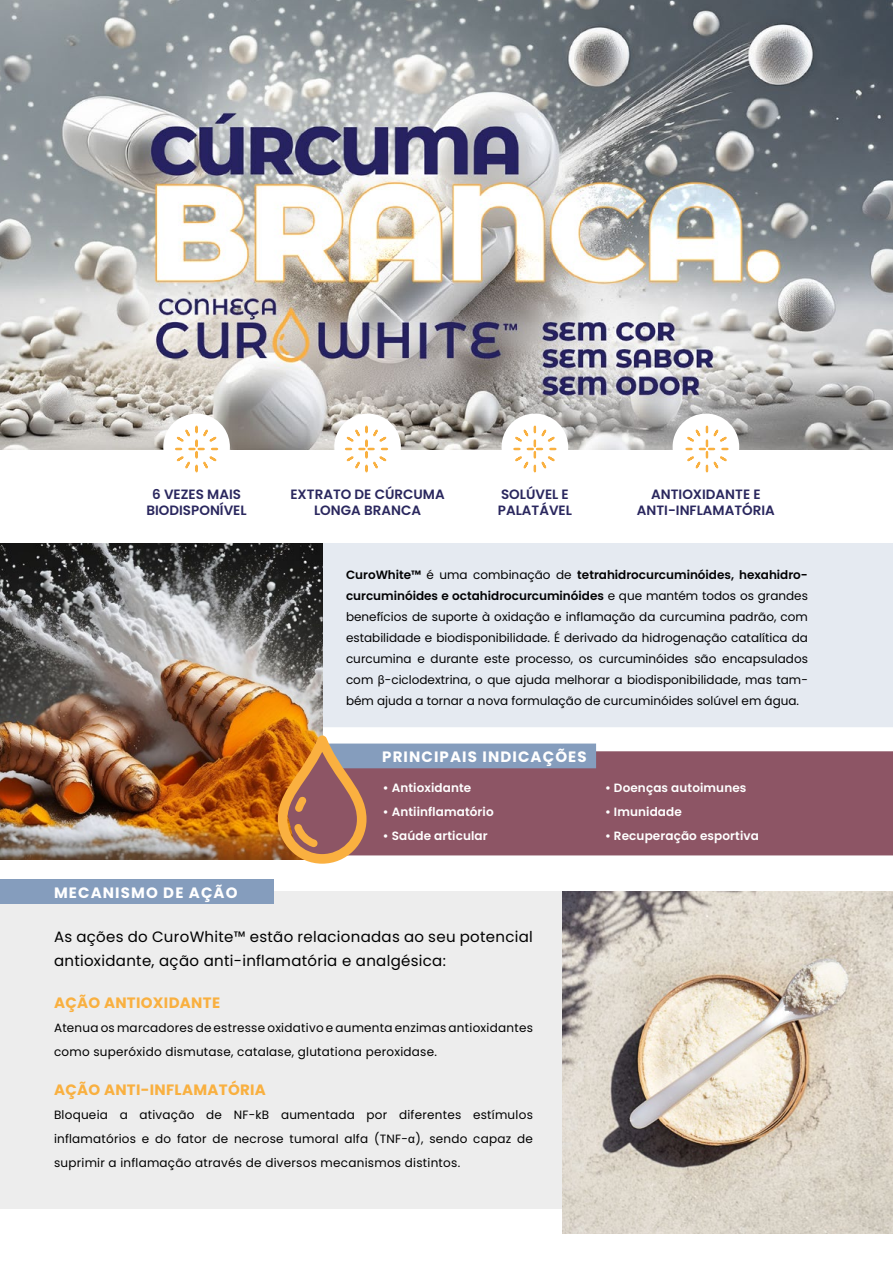
<style>
.page{position:relative;width:893px;height:1263px;background:#fff}
.page>*{position:absolute;margin:0;border:0;box-sizing:border-box;transform-origin:0 0}
.t1{font:15px/24px "Poppins";letter-spacing:.02em;color:#000}
.t2{font:700 15px "Poppins";letter-spacing:.02em;color:#f9b040}
.t3{font:700 15px "Poppins";letter-spacing:.075em;color:#fff}
.t4{font:600 13.5px/16.2px "Poppins";color:#2a275e;text-align:center}
.t5{font:12px/21px "Poppins";color:#020203;text-align:justify}
.t6{font:12px/24px "Poppins";letter-spacing:.02em;color:#000}
.t7{font:600 12px "Poppins";letter-spacing:.01em;color:#fff}
.s1{font-weight:600}
.s2{font-family:"Arial"}
</style>
<div class="page">
<div style="left:0;top:892px;width:893px;height:317px;background:#ededed"></div>
<div style="left:257px;top:543px;width:636px;height:184px;background:#e5eaf1"></div>
<img style="left:0;top:0;width:893px;height:449px">
<div style="left:0;top:879px;width:273px;height:25px;background:#859dbd"></div>
<img style="left:0;top:544px;width:322px;height:316px">
<div style="left:596px;top:751px;width:297px;height:104px;background:#8d5565"></div>
<svg style="left:673px;top:412px;width:66px;height:61px"></svg>
<svg style="left:502px;top:412px;width:66px;height:61px"></svg>
<svg style="left:334px;top:412px;width:67px;height:61px"></svg>
<svg style="left:163px;top:412px;width:67px;height:61px"></svg>
<svg style="left:276px;top:733px;width:320px;height:131px;background:#a47c7c"></svg>
<img style="left:562px;top:892px;width:331px;height:342px">
<p class="t4" style="left:147px;top:486px;width:102px">6 VEZES MAIS<br>BIODISPONÍVEL</p>
<p class="t4" style="left:290px;top:486px;width:156px">EXTRATO DE CÚRCUMA<br>LONGA BRANCA</p>
<p class="t4" style="left:498px;top:486px;width:76px;text-align:left">SOLÚVEL E<br>PALATÁVEL</p>
<p class="t4" style="left:637px;top:486px;width:139px">ANTIOXIDANTE E<br>ANTI-INFLAMATÓRIA</p>
<p class="t5" style="left:346px;top:564px;width:463px"><span class="s1">CuroWhite™</span> é uma combinação de <span class="s1">tetrahidrocurcuminóides, hexahidro&shy;curcuminóides e octahidrocurcuminóides</span> e que mantém todos os grandes benefícios de suporte à oxidação e inflamação da curcumina padrão, com estabilidade e biodisponibilidade. É derivado da hidrogenação catalítica da curcumina e durante este processo, os curcuminóides são encapsulados com <span class="s2">β</span>-ciclodextrina, o que ajuda melhorar a biodisponibilidade, mas tam&shy;bém ajuda a tornar a nova formulação de curcuminóides solúvel em água.</p>
<p class="t3" style="left:382px;top:748px;width:206px">PRINCIPAIS INDICAÇÕES</p>
<p class="t3" style="left:54px;top:884px;width:185px">MECANISMO DE AÇÃO</p>
<p class="t7" style="left:383px;top:780px;width:90px">• Antioxidante</p>
<p class="t7" style="left:383px;top:804px;width:112px">• Antiinflamatório</p>
<p class="t7" style="left:383px;top:828px;width:106px">• Saúde articular</p>
<p class="t1" style="left:54px;top:925px;width:480px">As ações do CuroWhite™ estão relacionadas ao seu potencial antioxidante, ação anti-inflamatória e analgésica:</p>
<p class="t2" style="left:54px;top:994px;width:168px">AÇÃO ANTIOXIDANTE</p>
<p class="t6" style="left:54px;top:1016px;width:480px">Atenua os marcadores de estresse oxidativo e aumenta enzimas antioxidantes como superóxido dismutase, catalase, glutationa peroxidase.</p>
<p class="t2" style="left:54px;top:1081px;width:213px">AÇÃO ANTI-INFLAMATÓRIA</p>
<p class="t6" style="left:54px;top:1103px;width:480px;text-align:justify">Bloqueia a ativação de NF-kB aumentada por diferentes estímulos inflamatórios e do fator de necrose tumoral alfa (TNF-<span class="s2">α</span>), sendo capaz de suprimir a inflamação através de diversos mecanismos distintos.</p>
<p class="t7" style="left:605px;top:780px;width:143px">• Doenças autoimunes</p>
<p class="t7" style="left:605px;top:804px;width:78px">• Imunidade</p>
<p class="t7" style="left:605px;top:828px;width:155px">• Recuperação esportiva</p>
</div>
